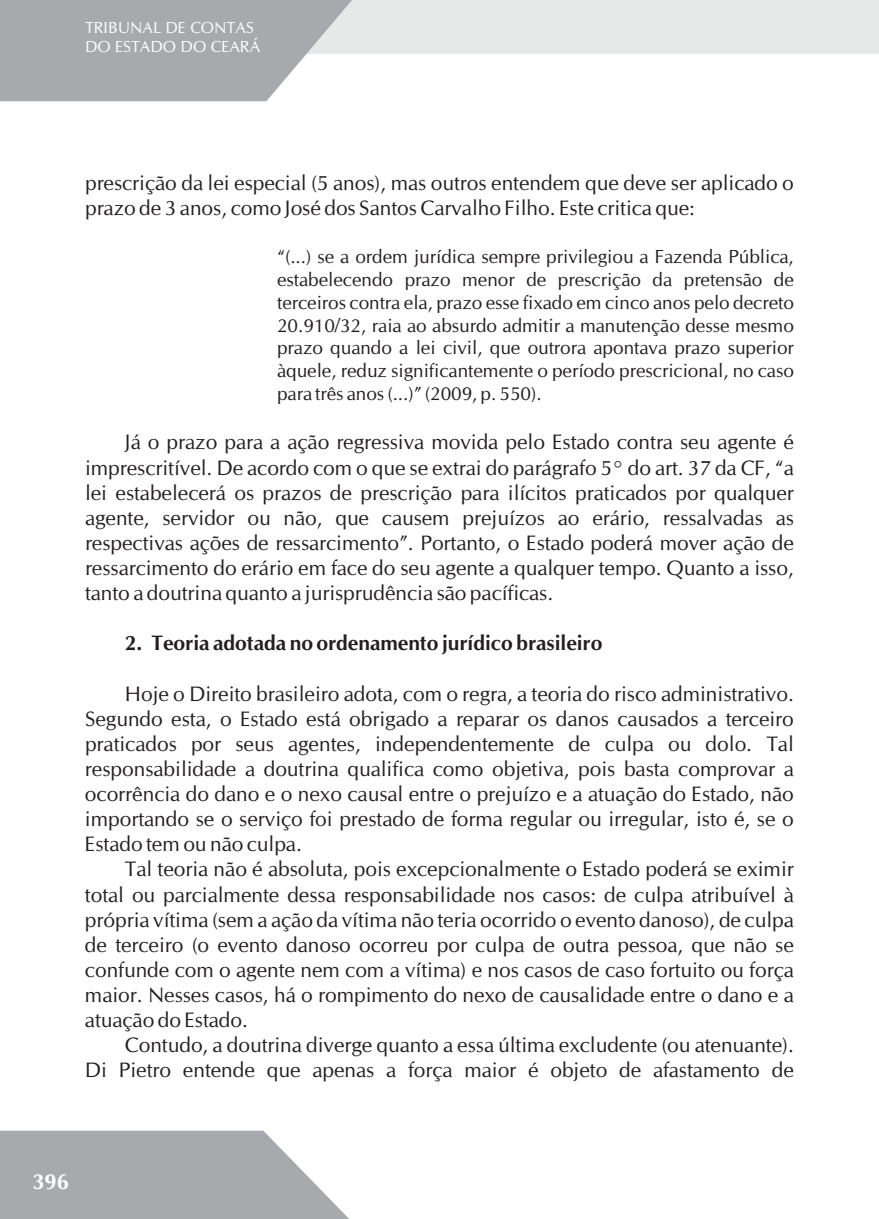
<style>
.page{position:relative;width:879px;height:1219px;background:#fff}
.page>*{position:absolute;margin:0;border:0;box-sizing:border-box;transform-origin:0 0}
.t1{font:700 22px "CG Omega";color:#fff}
.t2{font:21px/25.2px "CG Omega";color:#231f20;text-align:justify}
.t3{font:700 21px "CG Omega";color:#231f20}
.t4{font:19px/22.8px "CG Omega";color:#231f20;text-align:justify}
.t5{font:16px/19.2px "CG Omega";color:#fff}
</style>
<div class="page">
<div style="left:0;top:0;width:879px;height:53px;background:#e7e8e8"></div>
<svg style="left:0;top:1131px;width:349px;height:88px;background:#b1b3b6"></svg>
<svg style="left:0;top:0;width:352px;height:101px;background:#b0b1b4"></svg>
<p class="t5" style="left:85px;top:19px;width:177px">TRIBUNAL DE CONTAS<br>DO ESTADO DO CEARÁ</p>
<p class="t2" style="left:85px;top:172px;width:710px">prescrição da lei especial (5 anos), mas outros entendem que deve ser aplicado o prazo de 3 anos, como José dos Santos Carvalho Filho. Este critica que:</p>
<p class="t4" style="left:277px;top:247px;width:518px">“(...) se a ordem jurídica sempre privilegiou a Fazenda Pública, estabelecendo prazo menor de prescrição da pretensão de terceiros contra ela, prazo esse fixado em cinco anos pelo decreto 20.910/32, raia ao absurdo admitir a manutenção desse mesmo prazo quando a lei civil, que outrora apontava prazo superior àquele, reduz significantemente o período prescricional, no caso para três anos (...)” (2009, p. 550).</p>
<p class="t2" style="left:85px;top:431px;width:710px;text-indent:40px">Já o prazo para a ação regressiva movida pelo Estado contra seu agente é imprescritível. De acordo com o que se extrai do parágrafo 5° do art. 37 da CF, “a lei estabelecerá os prazos de prescrição para ilícitos praticados por qualquer agente, servidor ou não, que causem prejuízos ao erário, ressalvadas as respectivas ações de ressarcimento”. Portanto, o Estado poderá mover ação de ressarcimento do erário em face do seu agente a qualquer tempo. Quanto a isso, tanto a doutrina quanto a jurisprudência são pacíficas.</p>
<p class="t3" style="left:125px;top:635px;width:479px">2. Teoria adotada no ordenamento jurídico brasileiro</p>
<p class="t2" style="left:85px;top:682px;width:710px;text-indent:40px">Hoje o Direito brasileiro adota, com o regra, a teoria do risco administrativo.<br>Segundo esta, o Estado está obrigado a reparar os danos causados a terceiro praticados por seus agentes, independentemente de culpa ou dolo. Tal responsabilidade a doutrina qualifica como objetiva, pois basta comprovar a ocorrência do dano e o nexo causal entre o prejuízo e a atuação do Estado, não importando se o serviço foi prestado de forma regular ou irregular, isto é, se o Estado tem ou não culpa.</p>
<p class="t2" style="left:85px;top:858px;width:710px;text-indent:40px">Tal teoria não é absoluta, pois excepcionalmente o Estado poderá se eximir total ou parcialmente dessa responsabilidade nos casos: de culpa atribuível à própria vítima (sem a ação da vítima não teria ocorrido o evento danoso), de culpa de terceiro (o evento danoso ocorreu por culpa de outra pessoa, que não se confunde com o agente nem com a vítima) e nos casos de caso fortuito ou força maior. Nesses casos, há o rompimento do nexo de causalidade entre o dano e a atuação do Estado.</p>
<p class="t2" style="left:85px;top:1034px;width:710px;text-align:right">Contudo, a doutrina diverge quanto a essa última excludente (ou atenuante).<br>Di Pietro entende que apenas a força maior é objeto de afastamento de</p>
<p class="t1" style="left:32px;top:1173px;width:38px">396</p>
</div>
